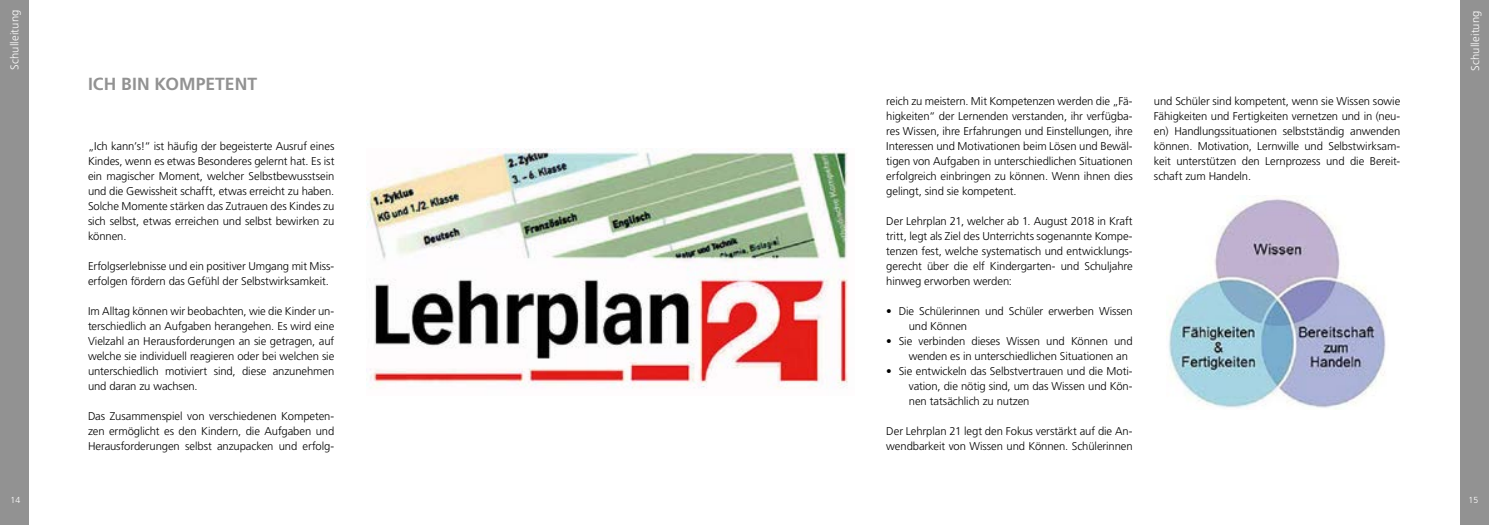
<style>
.page{position:relative;width:1489px;height:525px;background:#fff}
.page>*{position:absolute;margin:0;border:0;box-sizing:border-box;transform-origin:0 0}
.t1{font:700 17.5px "Frutiger LT Std";letter-spacing:.005em;color:#929292}
.t2{font:300 11.25px/15px "Frutiger LT Std";letter-spacing:-.005em;color:#000;text-align:justify}
.t3{font:300 11.25px "Frutiger LT Std";letter-spacing:.01em;color:#fff}
.t4{font:300 8.75px "Frutiger LT Std";color:#fff}
</style>
<div class="page">
<img style="left:1166px;top:195px;width:220px;height:214px">
<div style="left:0;top:0;width:28px;height:524px;background:#929292"></div>
<div style="left:1460px;top:0;width:28px;height:524px;background:#929292"></div>
<img style="left:367px;top:148px;width:481px;height:241px">
<p class="t3" style="left:8px;top:70px;width:62px;rotate:-90deg">Schulleitung</p>
<p class="t3" style="left:1468px;top:71px;width:62px;rotate:-90deg">Schulleitung</p>
<h1 class="t1" style="left:88px;top:74px;width:171px">ICH BIN KOMPETENT</h1>
<p class="t2" style="left:88px;top:139px;width:248px">„Ich kann’s!“ ist häufig der begeisterte Ausruf eines Kindes, wenn es etwas Besonderes gelernt hat. Es ist ein magischer Moment, welcher Selbstbewusstsein und die Gewissheit schafft, etwas erreicht zu haben.<br>Solche Momente stärken das Zutrauen des Kindes zu sich selbst, etwas erreichen und selbst bewirken zu können.</p>
<p class="t2" style="left:88px;top:259px;width:248px">Erfolgserlebnisse und ein positiver Umgang mit Miss&shy;erfolgen fördern das Gefühl der Selbstwirksamkeit.</p>
<p class="t2" style="left:88px;top:304px;width:248px">Im Alltag können wir beobachten, wie die Kinder un&shy;terschiedlich an Aufgaben herangehen. Es wird eine Vielzahl an Herausforderungen an sie getragen, auf welche sie individuell reagieren oder bei welchen sie unterschiedlich motiviert sind, diese anzunehmen und daran zu wachsen.</p>
<p class="t2" style="left:88px;top:409px;width:248px">Das Zusammenspiel von verschiedenen Kompeten&shy;zen ermöglicht es den Kindern, die Aufgaben und Herausforderungen selbst anzupacken und erfolg-</p>
<p class="t2" style="left:886px;top:94px;width:248px">reich zu meistern. Mit Kompetenzen werden die „Fä&shy;higkeiten“ der Lernenden verstanden, ihr verfügba&shy;res Wissen, ihre Erfahrungen und Einstellungen, ihre Interessen und Motivationen beim Lösen und Bewäl&shy;tigen von Aufgaben in unterschiedlichen Situationen erfolgreich einbringen zu können. Wenn ihnen dies gelingt, sind sie kompetent.</p>
<p class="t2" style="left:886px;top:214px;width:248px">Der Lehrplan 21, welcher ab 1. August 2018 in Kraft tritt, legt als Ziel des Unterrichts sogenannte Kompe&shy;tenzen fest, welche systematisch und entwicklungs&shy;gerecht über die elf Kindergarten- und Schuljahre hinweg erworben werden:</p>
<p class="t2" style="left:908px;top:304px;width:225px;text-indent:-22px">• Die Schülerinnen und Schüler erwerben Wissen und Können</p>
<p class="t2" style="left:908px;top:334px;width:225px;text-indent:-22px">• Sie verbinden dieses Wissen und Können und wenden es in unterschiedlichen Situationen an</p>
<p class="t2" style="left:908px;top:364px;width:225px;text-indent:-22px">• Sie entwickeln das Selbstvertrauen und die Moti&shy;vation, die nötig sind, um das Wissen und Kön&shy;nen tatsächlich zu nutzen</p>
<p class="t2" style="left:886px;top:424px;width:248px">Der Lehrplan 21 legt den Fokus verstärkt auf die An&shy;wendbarkeit von Wissen und Können. Schülerinnen</p>
<p class="t2" style="left:1153px;top:94px;width:248px">und Schüler sind kompetent, wenn sie Wissen sowie Fähigkeiten und Fertigkeiten vernetzen und in (neu&shy;en) Handlungssituationen selbstständig anwenden können. Motivation, Lernwille und Selbstwirksam&shy;keit unterstützen den Lernprozess und die Bereit&shy;schaft zum Handeln.</p>
<p class="t4" style="left:11px;top:494px;width:11px">14</p>
<p class="t4" style="left:1468px;top:494px;width:11px">15</p>
</div>
